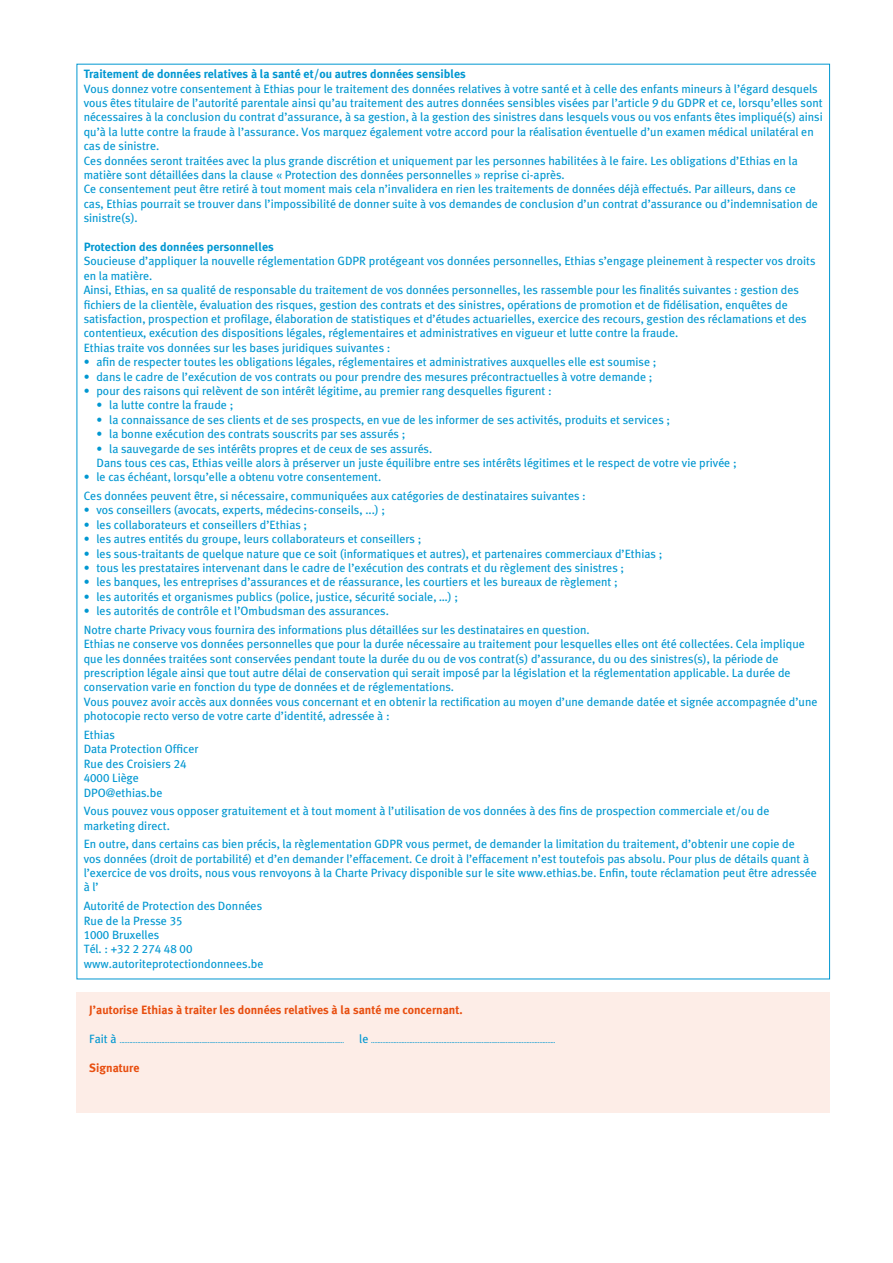
<style>
.page{position:relative;width:893px;height:1263px;background:#fff}
.page>*{position:absolute;margin:0;border:0;box-sizing:border-box;transform-origin:0 0}
.t1{font:12px/14.4px "Meta Ethias";color:#0097d1}
.t2{font:700 12px "Meta Ethias";color:#0097d1}
.t3{font:700 12px "Meta Ethias";color:#e84e0f}
.t4{font:700 6px "Meta Ethias";color:#0097d1}
.s1{font-weight:400;font-size:12px}
</style>
<div class="page">
<div style="left:77px;top:992px;width:753px;height:121px;background:#fdede7"></div>
<p class="t2" style="left:84px;top:67px;width:384px">Traitement de données relatives à la santé et/ou autres données sensibles</p>
<p class="t1" style="left:84px;top:81px;width:741px">Vous donnez votre consentement à Ethias pour le traitement des données relatives à votre santé et à celle des enfants mineurs à l’égard desquels vous êtes titulaire de l’autorité parentale ainsi qu’au traitement des autres données sensibles visées par l’article 9 du GDPR et ce, lorsqu’elles sont nécessaires à la conclusion du contrat d’assurance, à sa gestion, à la gestion des sinistres dans lesquels vous ou vos enfants êtes impliqué(s) ainsi qu’à la lutte contre la fraude à l’assurance. Vos marquez également votre accord pour la réalisation éventuelle d’un examen médical unilatéral en cas de sinistre.<br>Ces données seront traitées avec la plus grande discrétion et uniquement par les personnes habilitées à le faire. Les obligations d’Ethias en la matière sont détaillées dans la clause « Protection des données personnelles » reprise ci-après.<br>Ce consentement peut être retiré à tout moment mais cela n’invalidera en rien les traitements de données déjà effectués. Par ailleurs, dans ce<br>cas, Ethias pourrait se trouver dans l’impossibilité de donner suite à vos demandes de conclusion d’un contrat d’assurance ou d’indemnisation de sinistre(s).</p>
<p class="t2" style="left:84px;top:240px;width:192px">Protection des données personnelles</p>
<p class="t1" style="left:84px;top:254px;width:733px">Soucieuse d’appliquer la nouvelle réglementation GDPR protégeant vos données personnelles, Ethias s’engage pleinement à respecter vos droits en la matière.<br>Ainsi, Ethias, en sa qualité de responsable du traitement de vos données personnelles, les rassemble pour les finalités suivantes : gestion des fichiers de la clientèle, évaluation des risques, gestion des contrats et des sinistres, opérations de promotion et de fidélisation, enquêtes de satisfaction, prospection et profilage, élaboration de statistiques et d’études actuarielles, exercice des recours, gestion des réclamations et des contentieux, exécution des dispositions légales, réglementaires et administratives en vigueur et lutte contre la fraude.<br>Ethias traite vos données sur les bases juridiques suivantes :</p>
<p class="t1" style="left:84px;top:355px;width:574px">• afin de respecter toutes les obligations légales, réglementaires et administratives auxquelles elle est soumise ;</p>
<p class="t1" style="left:84px;top:369px;width:570px">• dans le cadre de l’exécution de vos contrats ou pour prendre des mesures précontractuelles à votre demande ;</p>
<p class="t1" style="left:84px;top:383px;width:470px">• pour des raisons qui relèvent de son intérêt légitime, au premier rang desquelles figurent :</p>
<p class="t1" style="left:96px;top:398px;width:138px">• la lutte contre la fraude ;</p>
<p class="t1" style="left:96px;top:412px;width:575px">• la connaissance de ses clients et de ses prospects, en vue de les informer de ses activités, produits et services ;</p>
<p class="t1" style="left:96px;top:427px;width:310px">• la bonne exécution des contrats souscrits par ses assurés ;</p>
<p class="t1" style="left:96px;top:441px;width:642px">• la sauvegarde de ses intérêts propres et de ceux de ses assurés.<br>Dans tous ces cas, Ethias veille alors à préserver un juste équilibre entre ses intérêts légitimes et le respect de votre vie privée ;</p>
<p class="t1" style="left:84px;top:468px;width:504px;line-height:18.6px">• le cas échéant, lorsqu’elle a obtenu votre consentement.<br>Ces données peuvent être, si nécessaire, communiquées aux catégories de destinataires suivantes :</p>
<p class="t1" style="left:84px;top:503px;width:303px">• vos conseillers (avocats, experts, médecins-conseils, ...) ;</p>
<p class="t1" style="left:84px;top:517px;width:225px">• les collaborateurs et conseillers d’Ethias ;</p>
<p class="t1" style="left:84px;top:532px;width:339px">• les autres entités du groupe, leurs collaborateurs et conseillers ;</p>
<p class="t1" style="left:84px;top:546px;width:580px">• les sous-traitants de quelque nature que ce soit (informatiques et autres), et partenaires commerciaux d’Ethias ;</p>
<p class="t1" style="left:84px;top:560px;width:542px">• tous les prestataires intervenant dans le cadre de l’exécution des contrats et du règlement des sinistres ;</p>
<p class="t1" style="left:84px;top:575px;width:536px">• les banques, les entreprises d’assurances et de réassurance, les courtiers et les bureaux de règlement ;</p>
<p class="t1" style="left:84px;top:589px;width:376px">• les autorités et organismes publics (police, justice, sécurité sociale, …) ;</p>
<p class="t1" style="left:84px;top:602px;width:508px;line-height:18.6px">• les autorités de contrôle et l’Ombudsman des assurances.<br>Notre charte Privacy vous fournira des informations plus détaillées sur les destinataires en question.</p>
<p class="t1" style="left:84px;top:637px;width:735px">Ethias ne conserve vos données personnelles que pour la durée nécessaire au traitement pour lesquelles elles ont été collectées. Cela implique que les données traitées sont conservées pendant toute la durée du ou de vos contrat(s) d’assurance, du ou des sinistres(s), la période de prescription légale ainsi que tout autre délai de conservation qui serait imposé par la législation et la réglementation applicable. La durée de conservation varie en fonction du type de données et de réglementations.<br>Vous pouvez avoir accès aux données vous concernant et en obtenir la rectification au moyen d’une demande datée et signée accompagnée d’une photocopie recto verso de votre carte d’identité, adressée à :</p>
<p class="t1" style="left:84px;top:727px;width:116px">Ethias<br>Data Protection Officer<br>Rue des Croisiers 24<br>4000 Liège<br>DPO@ethias.be</p>
<p class="t1" style="left:84px;top:804px;width:687px">Vous pouvez vous opposer gratuitement et à tout moment à l’utilisation de vos données à des fins de prospection commerciale et/ou de marketing direct.</p>
<p class="t1" style="left:84px;top:837px;width:735px">En outre, dans certains cas bien précis, la règlementation GDPR vous permet, de demander la limitation du traitement, d’obtenir une copie de<br>vos données (droit de portabilité) et d’en demander l’effacement. Ce droit à l’effacement n’est toutefois pas absolu. Pour plus de détails quant à l’exercice de vos droits, nous vous renvoyons à la Charte Privacy disponible sur le site www.ethias.be. Enfin, toute réclamation peut être adressée à l’</p>
<p class="t1" style="left:84px;top:899px;width:181px">Autorité de Protection des Données<br>Rue de la Presse 35<br>1000 Bruxelles<br>Tél. : +32 2 274 48 00 www.autoriteprotectiondonnees.be</p>
<p class="t3" style="left:89px;top:1003px;width:375px">J’autorise Ethias à traiter les données relatives à la santé me concernant.</p>
<p class="t4" style="left:89px;top:1037px;width:256px"><span class="s1">Fait à</span> ............................................................................................................................................</p>
<p class="t4" style="left:359px;top:1037px;width:198px"><span class="s1">le</span> ...................................................................................................................</p>
<p class="t3" style="left:89px;top:1060px;width:52px">Signature</p>
</div>
